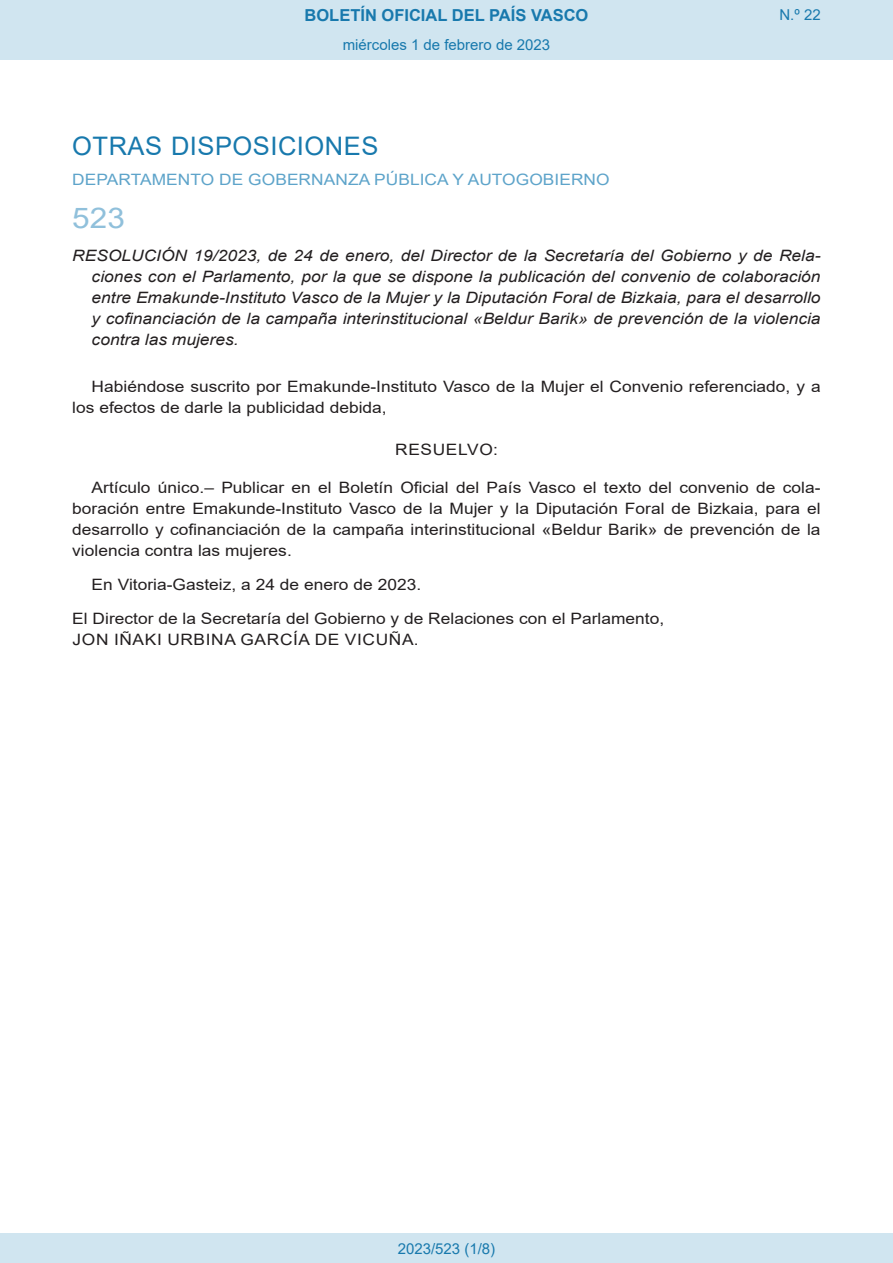
<style>
.page{position:relative;width:893px;height:1263px;background:#fff}
.page>*{position:absolute;margin:0;border:0;box-sizing:border-box;transform-origin:0 0}
.BOPVOrden{font:28.5px "Arial";color:#90c0db;scale:1.11 1}
.BOPVSeccion{font:25.5px "Arial";letter-spacing:.02em;color:#1879ad}
.t1{font:700 16.5px "Arial";color:#1879ad}
.BOPVDetalle{font:15.6px/21px "Arial";color:#231f20;scale:1.11 1}
.BOPVTitulo{font:italic 15.6px/21px "Arial";color:#231f20;text-align:justify;scale:1.11 1}
.BOPVFirmaPuesto{font:15.6px "Arial";color:#231f20;scale:1.11 1}
.BOPVOrganismo{font:15.6px "Arial";letter-spacing:.005em;color:#5ea4ca;scale:1.11 1}
.BOPVFirmaLugFec{font:15.6px "Arial";color:#231f20;scale:1.11 1}
.BOPVFirmaNombre{font:15.6px "Arial";letter-spacing:.035em;color:#231f20;scale:1.11 1}
.BOPVClave{font:15.6px "Arial";letter-spacing:.035em;color:#231f20;scale:1.11 1}
.Paginacion_Centro{font:15px "Arial";color:#1879ad}
</style>
<div class="page">
<div style="left:0;top:0;width:893px;height:60px;background:#d0e5f0"></div>
<div style="left:0;top:1233px;width:893px;height:30px;background:#d0e5f0"></div>
<p class="t1" style="left:305px;top:3px;width:285px">BOLETÍN OFICIAL DEL PAÍS VASCO</p>
<p class="Paginacion_Centro" style="left:343px;top:35px;width:209px">miércoles 1 de febrero de 2023</p>
<p class="Paginacion_Centro" style="left:779px;top:5px;width:43px">N.º 22</p>
<p class="BOPVSeccion" style="left:72px;top:128px;width:308px">OTRAS DISPOSICIONES</p>
<p class="BOPVOrganismo" style="left:72px;top:169px;width:486px">DEPARTAMENTO DE GOBERNANZA PÚBLICA Y AUTOGOBIERNO</p>
<p class="BOPVOrden" style="left:72px;top:198px;width:49px">523</p>
<p class="BOPVTitulo" style="left:92px;top:246px;width:658px;text-indent:-19px">RESOLUCIÓN 19/2023, de 24 de enero, del Director de la Secretaría del Gobierno y de Rela&shy;ciones con el Parlamento, por la que se dispone la publicación del convenio de colaboración entre Emakunde-Instituto Vasco de la Mujer y la Diputación Foral de Bizkaia, para el desarrollo y cofinanciación de la campaña interinstitucional «Beldur Barik» de prevención de la violencia contra las mujeres.</p>
<p class="BOPVDetalle" style="left:72px;top:376px;width:676px;text-indent:19px">Habiéndose suscrito por Emakunde-Instituto Vasco de la Mujer el Convenio referenciado, y a los efectos de darle la publicidad debida,</p>
<p class="BOPVClave" style="left:395px;top:439px;width:94px">RESUELVO:</p>
<p class="BOPVDetalle" style="left:72px;top:477px;width:676px;text-align:justify;text-indent:19px">Artículo único.– Publicar en el Boletín Oficial del País Vasco el texto del convenio de cola&shy;boración entre Emakunde-Instituto Vasco de la Mujer y la Diputación Foral de Bizkaia, para el desarrollo y cofinanciación de la campaña interinstitucional «Beldur Barik» de prevención de la violencia contra las mujeres.</p>
<p class="BOPVFirmaLugFec" style="left:92px;top:574px;width:298px">En Vitoria-Gasteiz, a 24 de enero de 2023.</p>
<p class="BOPVFirmaPuesto" style="left:72px;top:608px;width:535px">El Director de la Secretaría del Gobierno y de Relaciones con el Parlamento,</p>
<p class="BOPVFirmaNombre" style="left:73px;top:629px;width:313px">JON IÑAKI URBINA GARCÍA DE VICUÑA.</p>
<p class="Paginacion_Centro" style="left:398px;top:1238px;width:99px">2023/523 (1/8)</p>
</div>
